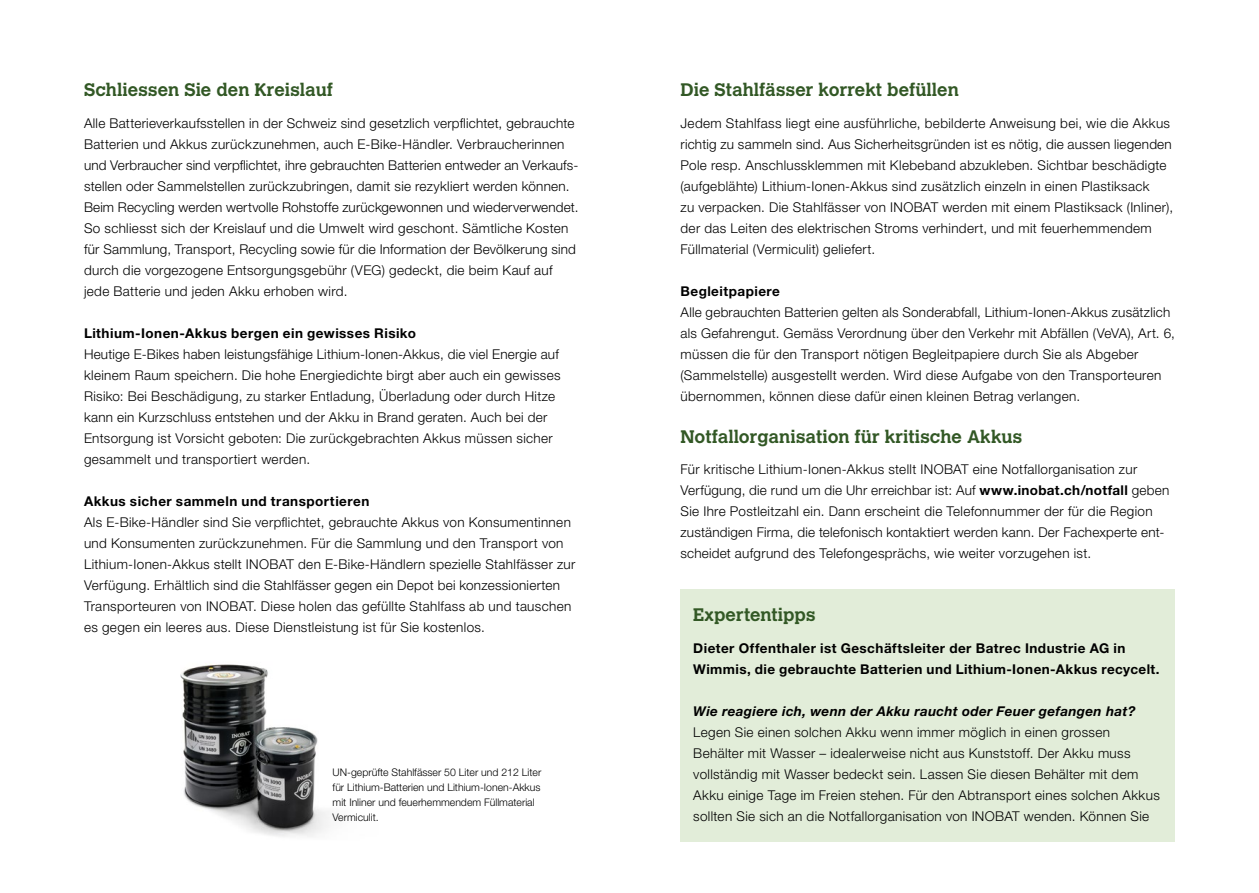
<style>
.page{position:relative;width:1259px;height:893px;background:#fff}
.page>*{position:absolute;margin:0;border:0;box-sizing:border-box;transform-origin:0 0}
.t1{font:700 18px "Calvert MT Std";letter-spacing:.005em;color:#325825}
.t2{font:300 13.5px/21px "Helvetica Neue LT Std";letter-spacing:.025em;color:#000}
.t3{font:700 13.5px/21px "Helvetica Neue LT Std";letter-spacing:.035em;color:#000}
.t4{font:italic 700 13.5px "Helvetica Neue LT Std";letter-spacing:.025em;color:#000}
.t5{font:300 10.5px/15px "Helvetica Neue LT Std";color:#000}
.s1{font-weight:700}
</style>
<div class="page">
<div style="left:680px;top:590px;width:495px;height:252px;background:#e2edd9"></div>
<img style="left:180px;top:664px;width:150px;height:173px">
<h1 class="t1" style="left:84px;top:78px;width:250px">Schliessen Sie den Kreislauf</h1>
<p class="t2" style="left:84px;top:112px;width:496px">Alle Batterieverkaufsstellen in der Schweiz sind gesetzlich verpflichtet, gebrauchte Batterien und Akkus zurückzunehmen, auch E-Bike-Händler. Verbraucherinnen und Verbraucher sind verpflichtet, ihre gebrauchten Batterien entweder an Verkaufs&shy;stellen oder Sammelstellen zurückzubringen, damit sie rezykliert werden können.<br>Beim Recycling werden wertvolle Rohstoffe zurückgewonnen und wiederverwendet.<br>So schliesst sich der Kreislauf und die Umwelt wird geschont. Sämtliche Kosten für Sammlung, Transport, Recycling sowie für die Information der Bevölkerung sind durch die vorgezogene Entsorgungsgebühr (VEG) gedeckt, die beim Kauf auf jede Batterie und jeden Akku erhoben wird.</p>
<p class="t3" style="left:84px;top:322px;width:333px">Lithium-Ionen-Akkus bergen ein gewisses Risiko</p>
<p class="t2" style="left:84px;top:343px;width:478px">Heutige E-Bikes haben leistungsfähige Lithium-Ionen-Akkus, die viel Energie auf kleinem Raum speichern. Die hohe Energiedichte birgt aber auch ein gewisses Risiko: Bei Beschädigung, zu starker Entladung, Überladung oder durch Hitze kann ein Kurzschluss entstehen und der Akku in Brand geraten. Auch bei der Entsorgung ist Vorsicht geboten: Die zurückgebrachten Akkus müssen sicher gesammelt und transportiert werden.</p>
<p class="t3" style="left:84px;top:490px;width:287px">Akkus sicher sammeln und transportieren</p>
<p class="t2" style="left:84px;top:511px;width:493px">Als E-Bike-Händler sind Sie verpflichtet, gebrauchte Akkus von Konsumentinnen und Konsumenten zurückzunehmen. Für die Sammlung und den Transport von Lithium-Ionen-Akkus stellt INOBAT den E-Bike-Händlern spezielle Stahlfässer zur Verfügung. Erhältlich sind die Stahlfässer gegen ein Depot bei konzessionierten Transporteuren von INOBAT. Diese holen das gefüllte Stahlfass ab und tauschen es gegen ein leeres aus. Diese Dienstleistung ist für Sie kostenlos.</p>
<p class="t5" style="left:333px;top:764px;width:210px">UN-geprüfte Stahlfässer 50 Liter und 212 Liter für Lithium-Batterien und Lithium-Ionen-Akkus mit Inliner und feuerhemmendem Füllmaterial Vermiculit.</p>
<h1 class="t1" style="left:680px;top:78px;width:280px">Die Stahlfässer korrekt befüllen</h1>
<p class="t2" style="left:680px;top:112px;width:494px">Jedem Stahlfass liegt eine ausführliche, bebilderte Anweisung bei, wie die Akkus richtig zu sammeln sind. Aus Sicherheitsgründen ist es nötig, die aussen liegenden Pole resp. Anschlussklemmen mit Klebeband abzukleben. Sichtbar beschädigte (aufgeblähte) Lithium-Ionen-Akkus sind zusätzlich einzeln in einen Plastiksack<br>zu verpacken. Die Stahlfässer von INOBAT werden mit einem Plastiksack (Inliner), der das Leiten des elektrischen Stroms verhindert, und mit feuerhemmendem Füllmaterial (Vermiculit) geliefert.</p>
<p class="t3" style="left:680px;top:280px;width:101px">Begleitpapiere</p>
<p class="t2" style="left:680px;top:301px;width:496px">Alle gebrauchten Batterien gelten als Sonderabfall, Lithium-Ionen-Akkus zusätzlich als Gefahrengut. Gemäss Verordnung über den Verkehr mit Abfällen (VeVA), Art. 6, müssen die für den Transport nötigen Begleitpapiere durch Sie als Abgeber (Sammelstelle) ausgestellt werden. Wird diese Aufgabe von den Transporteuren übernommen, können diese dafür einen kleinen Betrag verlangen.</p>
<h1 class="t1" style="left:680px;top:425px;width:343px">Notfallorganisation für kritische Akkus</h1>
<p class="t2" style="left:680px;top:458px;width:490px">Für kritische Lithium-Ionen-Akkus stellt INOBAT eine Notfallorganisation zur Verfügung, die rund um die Uhr erreichbar ist: Auf <span class="s1">www.inobat.ch/notfall</span> geben Sie Ihre Postleitzahl ein. Dann erscheint die Telefonnummer der für die Region zuständigen Firma, die telefonisch kontaktiert werden kann. Der Fachexperte ent&shy;scheidet aufgrund des Telefongesprächs, wie weiter vorzugehen ist.</p>
<h1 class="t1" style="left:693px;top:603px;width:124px">Expertentipps</h1>
<p class="t3" style="left:693px;top:637px;width:468px">Dieter Offenthaler ist Geschäftsleiter der Batrec Industrie AG in<br>Wimmis, die gebrauchte Batterien und Lithium-Ionen-Akkus recycelt.</p>
<p class="t4" style="left:693px;top:702px;width:444px">Wie reagiere ich, wenn der Akku raucht oder Feuer gefangen hat?</p>
<p class="t2" style="left:693px;top:721px;width:468px">Legen Sie einen solchen Akku wenn immer möglich in einen grossen Behälter mit Wasser – idealerweise nicht aus Kunststoff. Der Akku muss vollständig mit Wasser bedeckt sein. Lassen Sie diesen Behälter mit dem Akku einige Tage im Freien stehen. Für den Abtransport eines solchen Akkus sollten Sie sich an die Notfallorganisation von INOBAT wenden. Können Sie</p>
</div>
